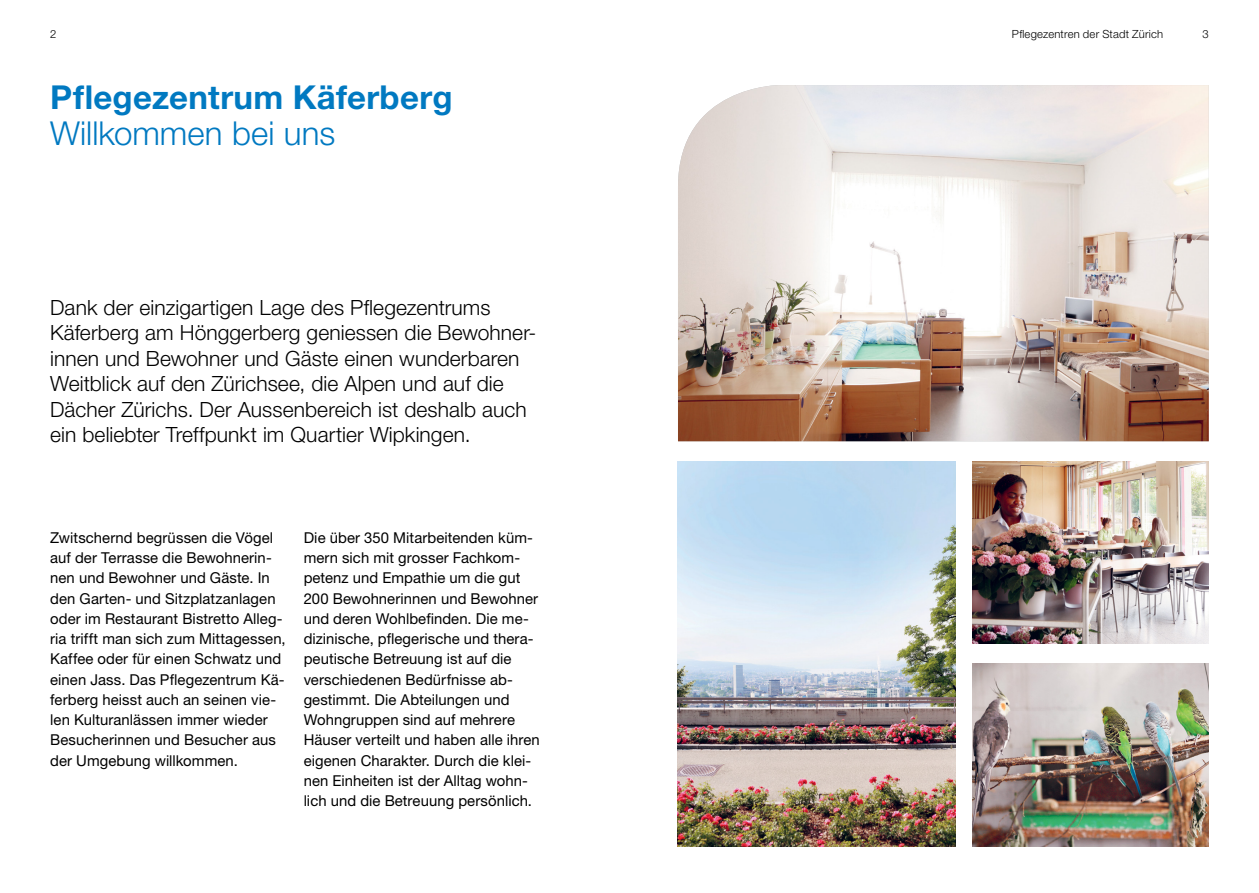
<style>
.page{position:relative;width:1259px;height:893px;background:#fff}
.page>*{position:absolute;margin:0;border:0;box-sizing:border-box;transform-origin:0 0}
.t1{font:700 33px "Helvetica Neue LT Std";letter-spacing:.01em;color:#0079c1}
.t2{font:300 33px "Helvetica Neue LT Std";color:#0079c1}
.t3{font:300 21px/25.5px "Helvetica Neue LT Std";letter-spacing:.005em;color:#000}
.t4{font:15px/20.2px "Helvetica Neue LT Std";letter-spacing:.005em;color:#000}
.t5{font:300 11.25px "Helvetica Neue LT Std";letter-spacing:.02em;color:#000}
</style>
<div class="page">
<img style="left:678px;top:85px;width:530px;height:356px">
<img style="left:678px;top:461px;width:277px;height:385px">
<img style="left:972px;top:461px;width:236px;height:183px">
<img style="left:972px;top:664px;width:236px;height:182px">
<p class="t5" style="left:50px;top:27px;width:8px">2</p>
<p class="t5" style="left:1012px;top:27px;width:153px">Pflegezentren der Stadt Zürich</p>
<p class="t5" style="left:1202px;top:27px;width:8px">3</p>
<h1 class="t1" style="left:50px;top:76px;width:404px">Pflegezentrum Käferberg</h1>
<h1 class="t2" style="left:50px;top:113px;width:286px">Willkommen bei uns</h1>
<p class="t3" style="left:50px;top:294px;width:488px">Dank der einzigartigen Lage des Pflegezentrums Käferberg am Hönggerberg geniessen die Bewohner&shy;innen und Bewohner und Gäste einen wunderbaren Weitblick auf den Zürichsee, die Alpen und auf die Dächer Zürichs. Der Aussenbereich ist deshalb auch ein beliebter Treffpunkt im Quartier Wipkingen.</p>
<p class="t4" style="left:50px;top:527px;width:237px">Zwitschernd begrüssen die Vögel auf der Terrasse die Bewohnerin&shy;nen und Bewohner und Gäste. In den Garten- und Sitzplatzanlagen oder im Restaurant Bistretto Alleg&shy;ria trifft man sich zum Mittagessen,<br>Kaffee oder für einen Schwatz und einen Jass. Das Pflegezentrum Kä&shy;ferberg heisst auch an seinen vie&shy;len Kulturanlässen immer wieder<br>Besucherinnen und Besucher aus der Umgebung willkommen.</p>
<p class="t4" style="left:304px;top:527px;width:238px">Die über 350 Mitarbeitenden küm&shy;mern sich mit grosser Fachkom&shy;petenz und Empathie um die gut<br>200 Bewohnerinnen und Bewohner und deren Wohlbefinden. Die me&shy;dizinische, pflegerische und thera&shy;peutische Betreuung ist auf die verschiedenen Bedürfnisse ab&shy;gestimmt. Die Abteilungen und<br>Wohngruppen sind auf mehrere<br>Häuser verteilt und haben alle ihren eigenen Charakter. Durch die klei&shy;nen Einheiten ist der Alltag wohn&shy;lich und die Betreuung persönlich.</p>
</div>
